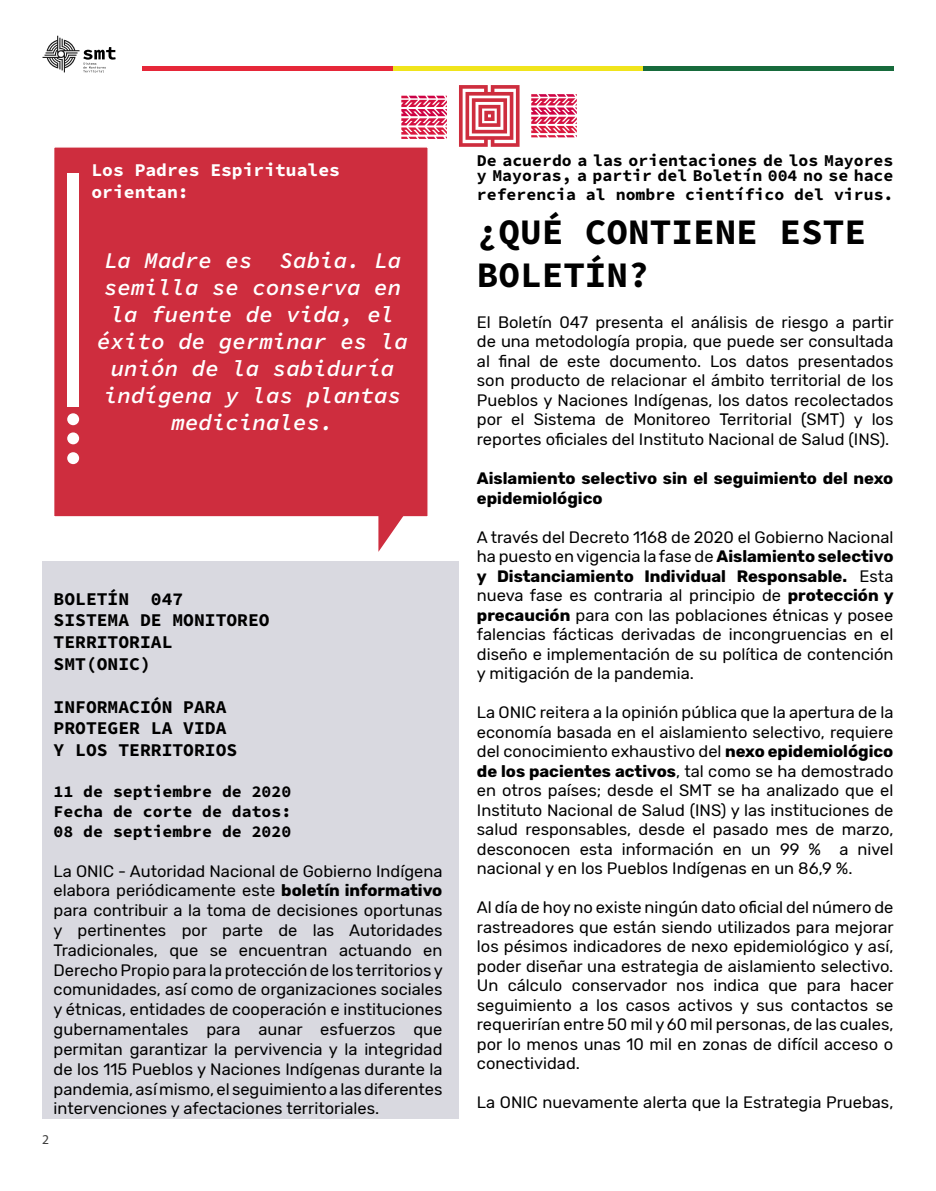
<style>
.page{position:relative;width:936px;height:1191px;background:#fff}
.page>*{position:absolute;margin:0;border:0;box-sizing:border-box;transform-origin:0 0}
.t1{font:700 36px/43.2px "Source Code Pro";color:#000}
.t2{font:italic 600 22.5px/27px "Source Code Pro";color:#fff;text-align:center}
.t3{font:700 18px/21.6px "Source Code Pro";color:#000}
.t4{font:700 18px/21.6px "Source Code Pro";color:#fff}
.t5{font:16.5px/19.5px "Rubik";color:#000;text-align:justify}
.t6{font:700 16.5px/19.8px "Source Code Pro";color:#000}
.t7{font:700 16.5px/19.5px "Rubik";color:#000}
.t8{font:13.5px "Myriad Pro";color:#3c3c3b}
.s1{font-weight:700}
</style>
<div class="page">
<hr style="left:643px;top:67px;width:250px;height:4px;background:#176b3c">
<hr style="left:393px;top:67px;width:250px;height:4px;background:#f0e41c">
<hr style="left:142px;top:67px;width:251px;height:4px;background:#e62739">
<svg style="left:43px;top:36px;width:73px;height:36px"></svg>
<div style="left:43px;top:561px;width:416px;height:557px;background:#d9d9e0"></div>
<div style="left:53px;top:146px;width:376px;height:371px;background:#ce2d3e;border:2px solid #fff"></div>
<div style="left:67px;top:173px;width:12px;height:233px;background:#fff"></div>
<div style="left:67px;top:452px;width:12px;height:12px;background:#fff;border-radius:50%"></div>
<div style="left:67px;top:432px;width:12px;height:12px;background:#fff;border-radius:50%"></div>
<div style="left:67px;top:413px;width:12px;height:12px;background:#fff;border-radius:50%"></div>
<svg style="left:378px;top:514px;width:28px;height:38px"></svg>
<svg style="left:459px;top:85px;width:60px;height:62px"></svg>
<svg style="left:531px;top:94px;width:45px;height:43px"></svg>
<svg style="left:401px;top:96px;width:46px;height:43px"></svg>
<p class="t4" style="left:91px;top:160px;width:250px">Los Padres Espirituales orientan:</p>
<h2 class="t2" style="left:97px;top:248px;width:312px">La Madre es Sabia. La semilla se conserva en la fuente de vida, el éxito de germinar es la unión de la sabiduría indígena y las plantas medicinales.</h2>
<p class="t3" style="left:54px;top:588px;width:218px">BOLETÍN 047<br>SISTEMA DE MONITOREO<br>TERRITORIAL<br>SMT(ONIC)</p>
<p class="t3" style="left:54px;top:696px;width:185px">INFORMACIÓN PARA<br>PROTEGER LA VIDA<br>Y LOS TERRITORIOS</p>
<p class="t6" style="left:54px;top:782px;width:239px;text-align:justify">11 de septiembre de 2020<br>Fecha de corte de datos:<br>08 de septiembre de 2020</p>
<p class="t5" style="left:54px;top:861px;width:391px">La ONIC - Autoridad Nacional de Gobierno Indígena elabora periódicamente este <span class="s1">boletín informativo </span>para contribuir a la toma de decisiones oportunas y pertinentes por parte de las Autoridades Tradicionales, que se encuentran actuando en Derecho Propio para la protección de los territorios y comunidades, así como de organizaciones sociales y étnicas, entidades de cooperación e instituciones gubernamentales para aunar esfuerzos que permitan garantizar la pervivencia y la integridad de los 115 Pueblos y Naciones Indígenas durante la pandemia, así mismo, el seguimiento a las diferentes intervenciones y afectaciones territoriales.</p>
<p class="t8" style="left:42px;top:1130px;width:8px">2</p>
<p class="t6" style="left:477px;top:153px;width:418px;line-height:15px">De acuerdo a las orientaciones de los Mayores y Mayoras, a partir del Boletín 004 no se hace</p>
<p class="t6" style="left:477px;top:185px;width:418px">referencia al nombre científico del virus.</p>
<h1 class="t1" style="left:477px;top:211px;width:390px">¿QUÉ CONTIENE ESTE<br>BOLETÍN?</h1>
<p class="t5" style="left:477px;top:313px;width:418px">El Boletín 047 presenta el análisis de riesgo a partir de una metodología propia, que puede ser consultada al final de este documento. Los datos presentados son producto de relacionar el ámbito territorial de los Pueblos y Naciones Indígenas, los datos recolectados por el Sistema de Monitoreo Territorial (SMT) y los reportes oficiales del Instituto Nacional de Salud (INS).</p>
<p class="t7" style="left:477px;top:469px;width:418px">Aislamiento selectivo sin el seguimiento del nexo epidemiológico</p>
<p class="t5" style="left:477px;top:527px;width:418px">A través del Decreto 1168 de 2020 el Gobierno Nacional ha puesto en vigencia la fase de <span class="s1">Aislamiento selectivo y Distanciamiento Individual Responsable.</span> Esta nueva fase es contraria al principio de <span class="s1">protección y precaución</span> para con las poblaciones étnicas y posee falencias fácticas derivadas de incongruencias en el diseño e implementación de su política de contención y mitigación de la pandemia.</p>
<p class="t5" style="left:477px;top:703px;width:418px">La ONIC reitera a la opinión pública que la apertura de la economía basada en el aislamiento selectivo, requiere del conocimiento exhaustivo del <span class="s1">nexo epidemiológico de los pacientes activos</span>, tal como se ha demostrado en otros países; desde el SMT se ha analizado que el Instituto Nacional de Salud (INS) y las instituciones de salud responsables, desde el pasado mes de marzo, desconocen esta información en un 99 % a nivel nacional y en los Pueblos Indígenas en un 86,9 %.</p>
<p class="t5" style="left:477px;top:898px;width:418px">Al día de hoy no existe ningún dato oficial del número de rastreadores que están siendo utilizados para mejorar los pésimos indicadores de nexo epidemiológico y así, poder diseñar una estrategia de aislamiento selectivo.<br>Un cálculo conservador nos indica que para hacer seguimiento a los casos activos y sus contactos se requerirían entre 50 mil y 60 mil personas, de las cuales, por lo menos unas 10 mil en zonas de difícil acceso o conectividad.</p>
<p class="t5" style="left:477px;top:1093px;width:418px">La ONIC nuevamente alerta que la Estrategia Pruebas,</p>
</div>
